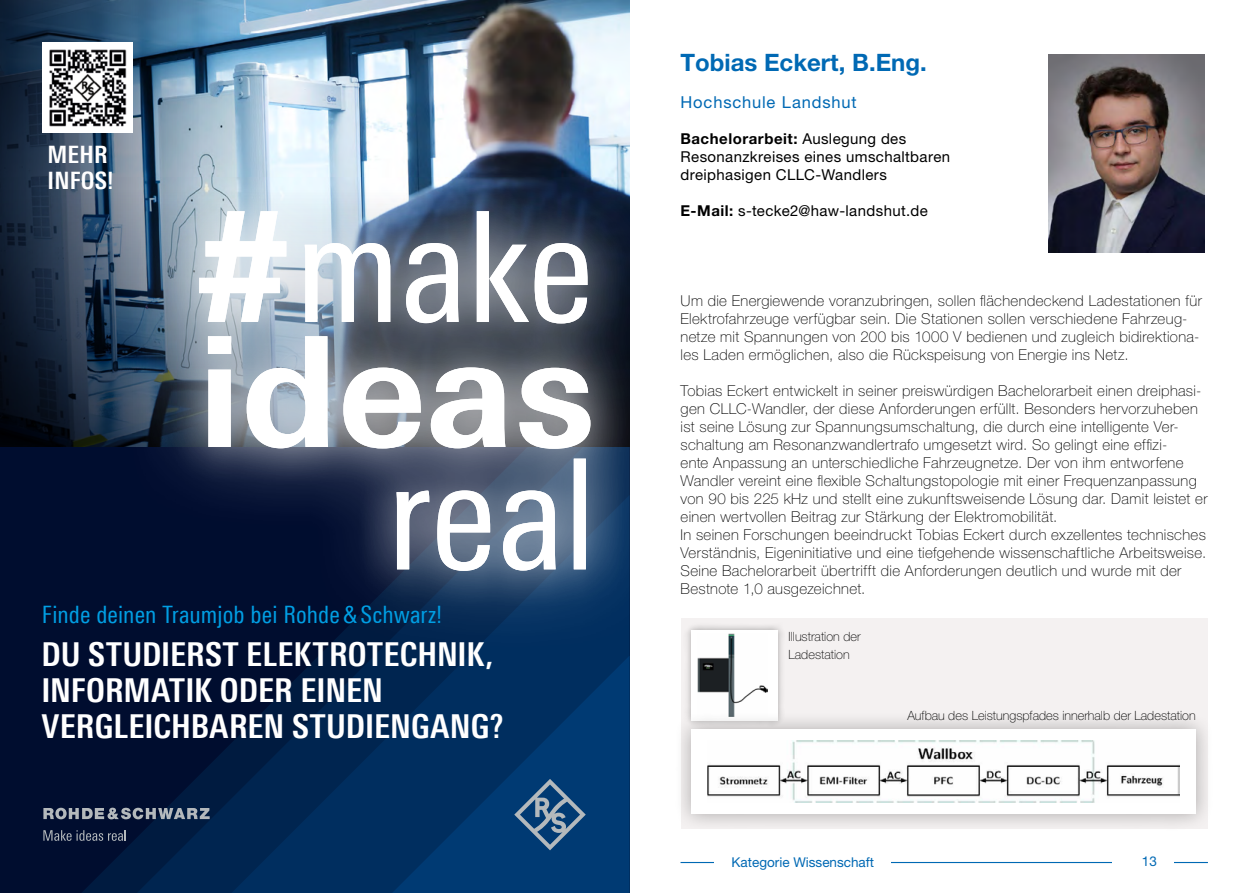
<style>
.page{position:relative;width:1259px;height:893px;background:#fff}
.page>*{position:absolute;margin:0;border:0;box-sizing:border-box;transform-origin:0 0}
.t1{font:700 condensed 33px/36px "Linotype Universfor RS";color:#fff}
.t2{font:condensed 24px "Linotype Universfor RS";letter-spacing:.005em;color:#009ee3}
.t3{font:700 24px "Helvetica Neue LT Pro";color:#0069b4}
.t4{font:700 condensed 24px/25.5px "Linotype Universfor RS";letter-spacing:.01em;color:#fff}
.t5{font:16.5px "Helvetica Neue LT Pro";letter-spacing:.05em;color:#0069b4}
.t6{font:100 15px/18px "Helvetica Neue LT Pro";letter-spacing:.025em;color:#000}
.t7{font:15px/18px "Helvetica Neue LT Pro";letter-spacing:.025em;color:#000}
.t8{font:13.5px "Helvetica Neue LT Pro";color:#0069b4}
.t9{font:100 12.75px/18px "Helvetica Neue LT Pro";color:#000}
.s1{font-weight:700}
</style>
<div class="page">
<hr style="left:680px;top:862px;width:528px;height:1px;background:#0069b4">
<div style="left:714px;top:857px;width:177px;height:10px;background:#fff"></div>
<div style="left:1113px;top:857px;width:61px;height:9px;background:#fff"></div>
<div style="left:680px;top:618px;width:527px;height:210px;background:#f4f1f1"></div>
<img style="left:1048px;top:54px;width:156px;height:198px">
<div style="left:684px;top:623px;width:101px;height:104px;background:#000;opacity:.3"></div>
<div style="left:691px;top:630px;width:87px;height:90px;background:#fff"></div>
<img style="left:698px;top:633px;width:69px;height:78px">
<div style="left:673px;top:711px;width:541px;height:121px;background:#000;opacity:.3"></div>
<div style="left:691px;top:729px;width:504px;height:85px;background:#fff"></div>
<img style="left:708px;top:740px;width:471px;height:63px">
<img style="left:240px;top:0;width:389px;height:131px">
<svg style="left:199px;top:0;width:41px;height:131px;background:#739dba"></svg>
<svg style="left:0;top:0;width:199px;height:190px;background:#34506a"></svg>
<svg style="left:0;top:190px;width:122px;height:257px;background:#1f2e41"></svg>
<div style="left:0;top:447px;width:629px;height:446px;background:#000d2f"></div>
<svg style="left:82px;top:807px;width:55px;height:86px"></svg>
<svg style="left:137px;top:744px;width:94px;height:149px"></svg>
<svg style="left:231px;top:652px;width:398px;height:241px;background:#00234e"></svg>
<svg style="left:392px;top:656px;width:237px;height:237px;background:#003267"></svg>
<div style="left:122px;top:131px;width:507px;height:521px;background:#fff;opacity:.75"></div>
<div style="left:159px;top:170px;width:470px;height:441px;background:#fff;opacity:.75"></div>
<svg style="left:396px;top:459px;width:190px;height:112px;background:#8994a6"></svg>
<svg style="left:208px;top:336px;width:382px;height:113px"></svg>
<svg style="left:199px;top:211px;width:388px;height:112px"></svg>
<img style="left:43px;top:43px;width:90px;height:90px">
<svg style="left:514px;top:779px;width:72px;height:71px;background:#2d5a85"></svg>
<svg style="left:43px;top:808px;width:167px;height:11px"></svg>
<svg style="left:43px;top:830px;width:83px;height:11px"></svg>
<h2 class="t4" style="left:47px;top:142px;width:68px">MEHR<br>INFOS!</h2>
<h2 class="t2" style="left:42px;top:600px;width:402px">Finde deinen Traumjob bei Rohde &amp; Schwarz!</h2>
<h1 class="t1" style="left:41px;top:636px;width:463px">DU STUDIERST ELEKTROTECHNIK,<br>INFORMATIK ODER EINEN<br>VERGLEICHBAREN STUDIENGANG?</h1>
<h2 class="t3" style="left:680px;top:48px;width:248px">Tobias Eckert, B.Eng.</h2>
<p class="t5" style="left:680px;top:92px;width:178px">Hochschule Landshut</p>
<p class="t7" style="left:680px;top:129px;width:271px"><span class="s1">Bachelorarbeit:</span> Auslegung des<br>Resonanzkreises eines umschaltbaren dreiphasigen CLLC-Wandlers</p>
<p class="t7" style="left:680px;top:201px;width:249px"><span class="s1">E-Mail:</span> s-tecke2@haw-landshut.de</p>
<p class="t6" style="left:680px;top:292px;width:523px">Um die Energiewende voranzubringen, sollen flächendeckend Ladestationen für Elektrofahrzeuge verfügbar sein. Die Stationen sollen verschiedene Fahrzeug&shy;netze mit Spannungen von 200 bis 1000 V bedienen und zugleich bidirektiona&shy;les Laden ermöglichen, also die Rückspeisung von Energie ins Netz.</p>
<p class="t6" style="left:680px;top:382px;width:528px">Tobias Eckert entwickelt in seiner preiswürdigen Bachelorarbeit einen dreiphasi&shy;gen CLLC-Wandler, der diese Anforderungen erfüllt. Besonders hervorzuheben ist seine Lösung zur Spannungsumschaltung, die durch eine intelligente Ver&shy;schaltung am Resonanzwandlertrafo umgesetzt wird. So gelingt eine effizi-<br>ente Anpassung an unterschiedliche Fahrzeugnetze. Der von ihm entworfene Wandler vereint eine flexible Schaltungstopologie mit einer Frequenzanpassung von 90 bis 225 kHz und stellt eine zukunftsweisende Lösung dar. Damit leistet er einen wertvollen Beitrag zur Stärkung der Elektromobilität.<br>In seinen Forschungen beeindruckt Tobias Eckert durch exzellentes technisches Verständnis, Eigeninitiative und eine tiefgehende wissenschaftliche Arbeitsweise.<br>Seine Bachelorarbeit übertrifft die Anforderungen deutlich und wurde mit der Bestnote 1,0 ausgezeichnet.</p>
<p class="t9" style="left:788px;top:628px;width:74px">Illustration der<br>Ladestation</p>
<p class="t9" style="left:907px;top:706px;width:290px">Aufbau des Leistungspfades innerhalb der Ladestation</p>
<p class="t8" style="left:731px;top:854px;width:144px">Kategorie Wissenschaft</p>
<p class="t8" style="left:1142px;top:853px;width:17px">13</p>
</div>
